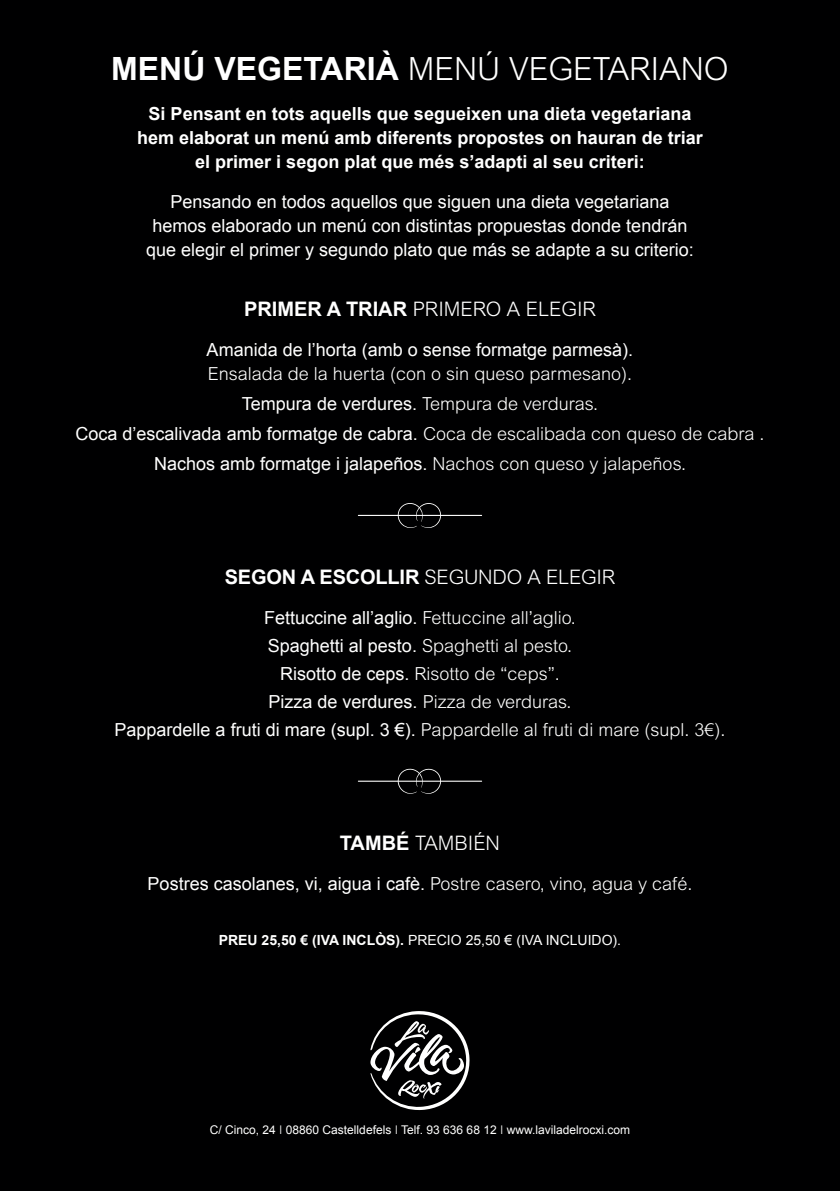
<style>
.page{position:relative;width:840px;height:1191px;background:#fff}
.page>*{position:absolute;margin:0;border:0;box-sizing:border-box;transform-origin:0 0}
.t1{font:300 32px "Arial MT Std";color:#fff}
.t2{font:300 20px "Arial MT Std";color:#fff}
.t3{font:700 20px "Arial";letter-spacing:-.01em;color:#fff}
.t4{font:18px/24px "Arial";color:#fff;text-align:center}
.t5{font:700 18px/24px "Arial";color:#fff;text-align:center}
.t6{font:300 18px "Arial MT Std";color:#fff}
.t7{font:14px "Arial";color:#fff}
.t8{font:12px "Arial";color:#fff}
.s1{font-family:"Arial";font-weight:700}
.s2{font-family:"Arial MT Std";font-weight:300}
.s3{font-family:"Arial";font-weight:400}
.s4{font-weight:700}
</style>
<div class="page">
<div style="left:0;top:0;width:839px;height:1191px;background:#000001"></div>
<hr style="left:357px;top:515px;width:125px;height:1px;background:#fff">
<svg style="left:396px;top:503px;width:46px;height:25px"></svg>
<hr style="left:357px;top:780px;width:125px;height:1px;background:#fff">
<svg style="left:396px;top:769px;width:46px;height:25px"></svg>
<svg style="left:370px;top:1011px;width:100px;height:100px"></svg>
<h1 class="t1" style="left:111px;top:51px;width:618px"><span class="s1">MENÚ VEGETARIÀ</span> MENÚ VEGETARIANO</h1>
<p class="t5" style="left:137px;top:102px;width:567px">Si Pensant en tots aquells que segueixen una dieta vegetariana hem elaborat un menú amb diferents propostes on hauran de triar el primer i segon plat que més s’adapti al seu criteri:</p>
<p class="t4" style="left:146px;top:190px;width:549px">Pensando en todos aquellos que siguen una dieta vegetariana hemos elaborado un menú con distintas propuestas donde tendrán que elegir el primer y segundo plato que más se adapte a su criterio:</p>
<p class="t2" style="left:244px;top:298px;width:353px"><span class="s1">PRIMER A TRIAR</span> PRIMERO A ELEGIR</p>
<p class="t4" style="left:206px;top:338px;width:428px">Amanida de l’horta (amb o sense formatge parmesà).</p>
<p class="t6" style="left:208px;top:363px;width:425px">Ensalada de la huerta (con o sin queso parmesano).</p>
<p class="t4" style="left:75px;top:389px;width:690px;line-height:30px">Tempura de verdures. <span class="s2">Tempura de verduras.<br></span>Coca d’escalivada amb formatge de cabra. <span class="s2">Coca de escalibada con queso de cabra .<br></span>Nachos amb formatge i jalapeños. <span class="s2">Nachos con queso y jalapeños.</span></p>
<p class="t3" style="left:225px;top:563px;width:391px">SEGON A ESCOLLIR <span class="s2">SEGUNDO A ELEGIR</span></p>
<p class="t4" style="left:264px;top:603px;width:313px;line-height:28px;text-align:left">Fettuccine all’aglio. <span class="s2">Fettuccine all’aglio.<br></span>Spaghetti al pesto. <span class="s2">Spaghetti al pesto.</span></p>
<p class="t6" style="left:280px;top:663px;width:281px"><span class="s3">Risotto de ceps.</span> Risotto de “ceps”.</p>
<p class="t4" style="left:268px;top:689px;width:304px">Pizza de verdures. <span class="s2">Pizza de verduras.</span></p>
<p class="t6" style="left:114px;top:719px;width:612px"><span class="s3">Pappardelle a fruti di mare (supl. 3 €).</span> Pappardelle al fruti di mare (supl. 3€).</p>
<p class="t2" style="left:340px;top:831px;width:161px"><span class="s1">TAMBÉ</span> TAMBIÉN</p>
<p class="t4" style="left:147px;top:871px;width:546px">Postres casolanes, vi, aigua i cafè. <span class="s2">Postre casero, vino, agua y café.</span></p>
<p class="t7" style="left:219px;top:932px;width:403px"><span class="s4">PREU 25,50 € (IVA INCLÒS).</span> PRECIO 25,50 € (IVA INCLUIDO).</p>
<p class="t8" style="left:210px;top:1123px;width:421px">C/ Cinco, 24 <span class="s2">I</span> 08860 Castelldefels <span class="s2">I</span> Telf. 93 636 68 12 <span class="s2">I</span> www.laviladelrocxi.com</p>
</div>
